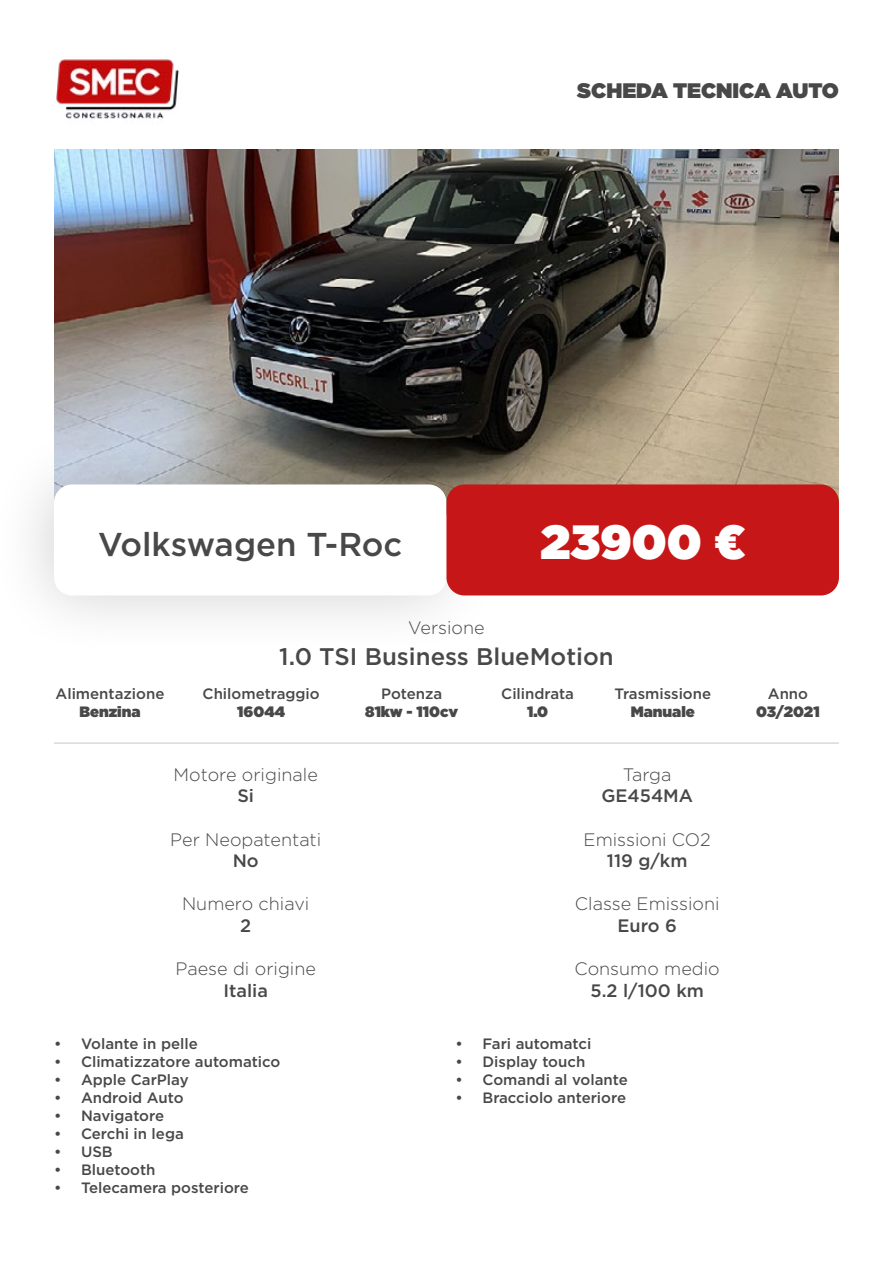
<style>
.page{position:relative;width:893px;height:1263px;background:#fff}
.page>*{position:absolute;margin:0;border:0;box-sizing:border-box;transform-origin:0 0}
.t1{font:900 48px "Gotham";color:#fff}
.t2{font:500 33px "Gotham";color:#484848}
.t3{font:500 24px "Gotham";color:#484848}
.t4{font:900 21px "Gotham";color:#484848}
.t5{font:300 18px "Gotham";color:#484848}
.t6{font:500 18px "Gotham";color:#484848}
.t7{font:500 15px "Gotham";color:#484848}
.t8{font:900 15px "Gotham";color:#484848}
</style>
<div class="page">
<img style="left:56px;top:59px;width:123px;height:60px">
<img style="left:54px;top:149px;width:785px;height:349px">
<div style="left:0;top:425px;width:504px;height:232px;background:#000;opacity:.18"></div>
<div style="left:54px;top:484px;width:392px;height:111px;background:#fff;border-radius:18px"></div>
<div style="left:446px;top:484px;width:393px;height:111px;background:#c71618;border-radius:18px"></div>
<hr style="left:54px;top:742px;width:785px;height:2px;background:#d2d2d2">
<h3 class="t4" style="left:577px;top:75px;width:263px">SCHEDA TECNICA AUTO</h3>
<h2 class="t2" style="left:98px;top:522px;width:306px">Volkswagen T-Roc</h2>
<h1 class="t1" style="left:540px;top:508px;width:206px">23900 €</h1>
<p class="t5" style="left:408px;top:616px;width:78px">Versione</p>
<p class="t7" style="left:56px;top:684px;width:110px">Alimentazione</p>
<p class="t8" style="left:80px;top:701px;width:62px">Benzina</p>
<h3 class="t3" style="left:279px;top:640px;width:336px">1.0 TSI Business BlueMotion</h3>
<p class="t7" style="left:203px;top:684px;width:119px">Chilometraggio</p>
<p class="t8" style="left:237px;top:701px;width:49px">16044</p>
<p class="t7" style="left:381px;top:684px;width:63px">Potenza</p>
<p class="t8" style="left:365px;top:701px;width:94px">81kw - 110cv</p>
<p class="t7" style="left:501px;top:684px;width:74px">Cilindrata</p>
<p class="t8" style="left:527px;top:701px;width:23px">1.0</p>
<p class="t7" style="left:614px;top:684px;width:98px">Trasmissione</p>
<p class="t8" style="left:631px;top:701px;width:66px">Manuale</p>
<p class="t5" style="left:174px;top:763px;width:146px">Motore originale</p>
<p class="t6" style="left:237px;top:784px;width:18px">Si</p>
<p class="t5" style="left:170px;top:828px;width:153px">Per Neopatentati</p>
<p class="t6" style="left:233px;top:849px;width:28px">No</p>
<p class="t5" style="left:182px;top:892px;width:129px">Numero chiavi</p>
<p class="t6" style="left:240px;top:914px;width:13px">2</p>
<p class="t5" style="left:176px;top:957px;width:142px">Paese di origine</p>
<p class="t6" style="left:223px;top:978px;width:46px">Italia</p>
<p class="t5" style="left:623px;top:763px;width:50px">Targa</p>
<p class="t6" style="left:601px;top:784px;width:93px">GE454MA</p>
<p class="t5" style="left:584px;top:828px;width:129px">Emissioni CO2</p>
<p class="t6" style="left:607px;top:849px;width:82px">119 g/km</p>
<p class="t5" style="left:575px;top:892px;width:146px">Classe Emissioni</p>
<p class="t6" style="left:618px;top:914px;width:61px">Euro 6</p>
<p class="t5" style="left:575px;top:957px;width:147px">Consumo medio</p>
<p class="t6" style="left:591px;top:978px;width:115px">5.2 l/100 km</p>
<p class="t7" style="left:54px;top:1033px;width:145px">• Volante in pelle</p>
<p class="t7" style="left:54px;top:1051px;width:228px">• Climatizzatore automatico</p>
<p class="t7" style="left:54px;top:1069px;width:136px">• Apple CarPlay</p>
<p class="t7" style="left:54px;top:1087px;width:131px">• Android Auto</p>
<p class="t7" style="left:54px;top:1105px;width:112px">• Navigatore</p>
<p class="t7" style="left:54px;top:1123px;width:131px">• Cerchi in lega</p>
<p class="t7" style="left:54px;top:1141px;width:60px">• USB</p>
<p class="t7" style="left:54px;top:1159px;width:103px">• Bluetooth</p>
<p class="t7" style="left:54px;top:1177px;width:196px">• Telecamera posteriore</p>
<p class="t7" style="left:455px;top:1033px;width:137px">• Fari automatci</p>
<p class="t7" style="left:455px;top:1051px;width:131px">• Display touch</p>
<p class="t7" style="left:455px;top:1069px;width:174px">• Comandi al volante</p>
<p class="t7" style="left:455px;top:1087px;width:172px">• Bracciolo anteriore</p>
<p class="t7" style="left:768px;top:684px;width:42px">Anno</p>
<p class="t8" style="left:756px;top:701px;width:65px">03/2021</p>
</div>
